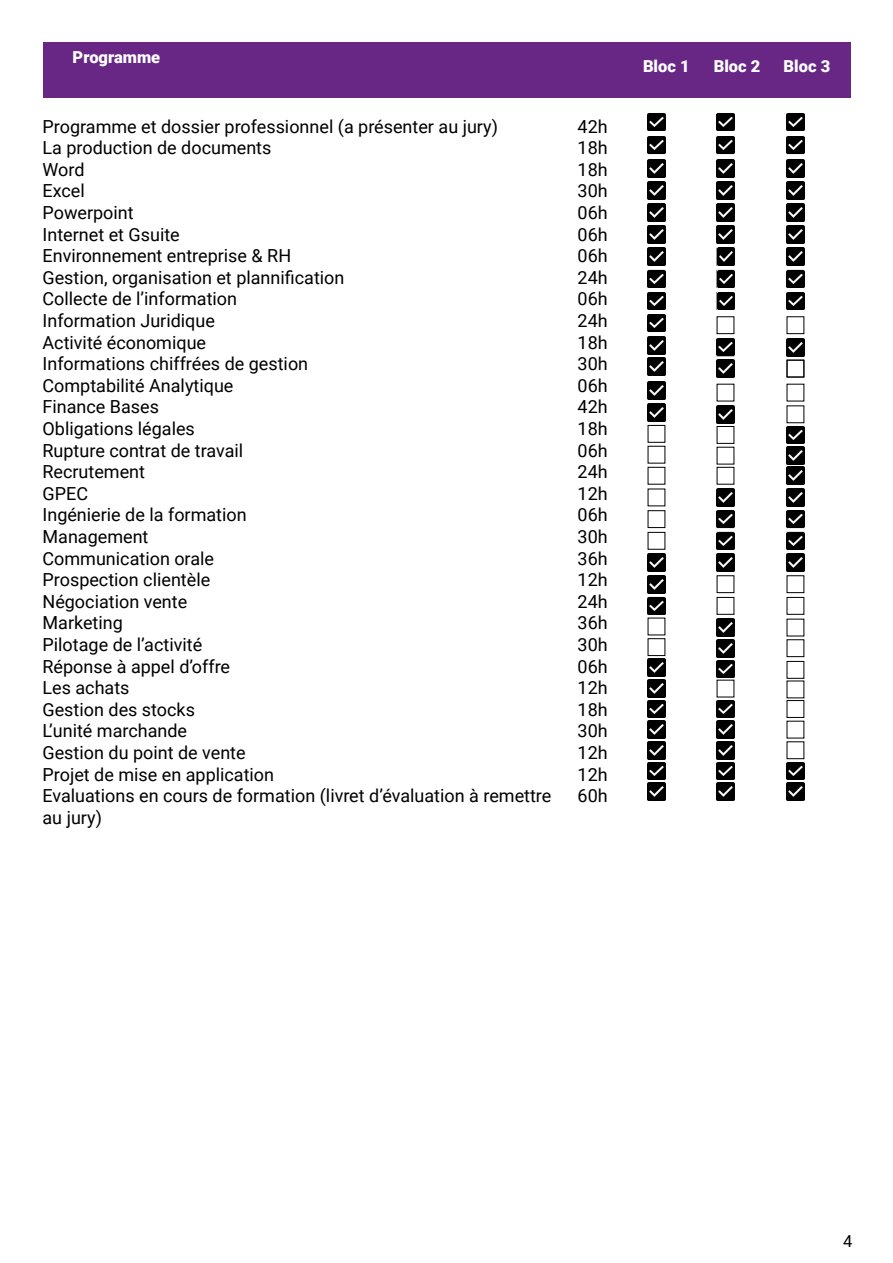
<style>
.page{position:relative;width:893px;height:1263px;background:#fff}
.page>*{position:absolute;margin:0;border:0;box-sizing:border-box;transform-origin:0 0}
.t1{font:18px/21.6px "Roboto";color:#000}
.t2{font:900 16.5px "Roboto";color:#fff}
.t3{font:16.5px "Roboto";color:#000}
</style>
<div class="page">
<div style="left:43px;top:43px;width:807px;height:55px;background:#682784"></div>
<div style="left:717px;top:316px;width:17px;height:18px;border:1px solid #000"></div>
<div style="left:787px;top:316px;width:17px;height:18px;border:1px solid #000"></div>
<div style="left:648px;top:336px;width:17px;height:18px;border:1px solid #000"></div>
<div style="left:787px;top:360px;width:17px;height:17px;border:1px solid #000"></div>
<div style="left:717px;top:426px;width:17px;height:18px;border:1px solid #000"></div>
<div style="left:648px;top:425px;width:17px;height:18px;border:1px solid #000"></div>
<div style="left:717px;top:467px;width:17px;height:18px;border:1px solid #000"></div>
<div style="left:648px;top:467px;width:17px;height:18px;border:1px solid #000"></div>
<div style="left:648px;top:510px;width:17px;height:18px;border:1px solid #000"></div>
<div style="left:648px;top:532px;width:17px;height:18px;border:1px solid #000"></div>
<div style="left:717px;top:575px;width:17px;height:18px;border:1px solid #000"></div>
<div style="left:787px;top:575px;width:17px;height:18px;border:1px solid #000"></div>
<div style="left:787px;top:639px;width:17px;height:18px;border:1px solid #000"></div>
<div style="left:787px;top:700px;width:17px;height:18px;border:1px solid #000"></div>
<div style="left:717px;top:597px;width:17px;height:18px;border:1px solid #000"></div>
<div style="left:787px;top:597px;width:17px;height:18px;border:1px solid #000"></div>
<div style="left:787px;top:661px;width:17px;height:18px;border:1px solid #000"></div>
<div style="left:648px;top:638px;width:17px;height:18px;border:1px solid #000"></div>
<div style="left:787px;top:741px;width:17px;height:18px;border:1px solid #000"></div>
<img style="left:717px;top:113px;width:17px;height:18px">
<img style="left:787px;top:113px;width:17px;height:18px">
<img style="left:787px;top:136px;width:17px;height:18px">
<img style="left:648px;top:113px;width:17px;height:18px">
<img style="left:717px;top:159px;width:17px;height:18px">
<img style="left:717px;top:136px;width:17px;height:18px">
<img style="left:787px;top:159px;width:17px;height:18px">
<img style="left:648px;top:159px;width:17px;height:18px">
<img style="left:648px;top:136px;width:17px;height:18px">
<img style="left:717px;top:182px;width:17px;height:17px">
<img style="left:787px;top:182px;width:17px;height:17px">
<img style="left:648px;top:182px;width:17px;height:17px">
<img style="left:717px;top:204px;width:17px;height:17px">
<img style="left:787px;top:204px;width:17px;height:17px">
<img style="left:648px;top:204px;width:17px;height:17px">
<img style="left:717px;top:226px;width:17px;height:17px">
<img style="left:787px;top:226px;width:17px;height:17px">
<img style="left:648px;top:226px;width:17px;height:17px">
<img style="left:648px;top:248px;width:17px;height:18px">
<img style="left:717px;top:248px;width:18px;height:18px">
<img style="left:787px;top:248px;width:18px;height:18px">
<img style="left:648px;top:270px;width:17px;height:18px">
<img style="left:648px;top:337px;width:17px;height:17px">
<img style="left:648px;top:292px;width:17px;height:18px">
<img style="left:648px;top:358px;width:17px;height:17px">
<img style="left:717px;top:270px;width:18px;height:18px">
<img style="left:787px;top:270px;width:18px;height:18px">
<img style="left:717px;top:292px;width:18px;height:18px">
<img style="left:787px;top:292px;width:18px;height:18px">
<img style="left:787px;top:338px;width:18px;height:18px">
<img style="left:648px;top:314px;width:17px;height:18px">
<img style="left:648px;top:382px;width:17px;height:17px">
<img style="left:717px;top:554px;width:17px;height:17px">
<img style="left:717px;top:489px;width:17px;height:17px">
<img style="left:717px;top:510px;width:17px;height:18px">
<img style="left:717px;top:532px;width:17px;height:18px">
<img style="left:717px;top:405px;width:17px;height:18px">
<img style="left:717px;top:360px;width:17px;height:17px">
<img style="left:787px;top:489px;width:17px;height:17px">
<img style="left:787px;top:467px;width:17px;height:18px">
<img style="left:787px;top:447px;width:17px;height:17px">
<img style="left:787px;top:426px;width:17px;height:18px">
<img style="left:787px;top:510px;width:17px;height:18px">
<img style="left:787px;top:532px;width:17px;height:18px">
<img style="left:787px;top:554px;width:17px;height:17px">
<img style="left:648px;top:554px;width:17px;height:17px">
<img style="left:648px;top:597px;width:17px;height:18px">
<img style="left:717px;top:338px;width:17px;height:18px">
<img style="left:717px;top:619px;width:17px;height:17px">
<img style="left:648px;top:403px;width:17px;height:18px">
<img style="left:648px;top:575px;width:17px;height:18px">
<img style="left:717px;top:639px;width:17px;height:18px">
<img style="left:717px;top:660px;width:17px;height:18px">
<img style="left:648px;top:659px;width:17px;height:17px">
<img style="left:648px;top:700px;width:17px;height:18px">
<img style="left:717px;top:700px;width:17px;height:18px">
<img style="left:648px;top:741px;width:17px;height:18px">
<img style="left:717px;top:741px;width:17px;height:18px">
<img style="left:648px;top:679px;width:17px;height:18px">
<img style="left:648px;top:721px;width:17px;height:17px">
<img style="left:717px;top:721px;width:17px;height:17px">
<img style="left:648px;top:762px;width:17px;height:18px">
<img style="left:717px;top:762px;width:17px;height:18px">
<img style="left:787px;top:762px;width:18px;height:18px">
<img style="left:648px;top:783px;width:17px;height:17px">
<img style="left:717px;top:783px;width:17px;height:17px">
<img style="left:787px;top:783px;width:18px;height:17px">
<p class="t2" style="left:73px;top:46px;width:89px">Programme</p>
<p class="t1" style="left:43px;top:115px;width:510px">Programme et dossier professionnel (a présenter au jury)<br>La production de documents<br>Word<br>Excel<br>Powerpoint<br>Internet et Gsuite<br>Environnement entreprise &amp; RH<br>Gestion, organisation et plannification<br>Collecte de l’information<br>Information Juridique<br>Activité économique<br>Informations chiffrées de gestion<br>Comptabilité Analytique<br>Finance Bases<br>Obligations légales<br>Rupture contrat de travail<br>Recrutement<br>GPEC<br>Ingénierie de la formation<br>Management<br>Communication orale<br>Prospection clientèle<br>Négociation vente<br>Marketing<br>Pilotage de l’activité<br>Réponse à appel d’offre<br>Les achats<br>Gestion des stocks<br>L’unité marchande<br>Gestion du point de vente<br>Projet de mise en application<br>Evaluations en cours de formation (livret d’évaluation à remettre au jury)</p>
<p class="t1" style="left:578px;top:115px;width:32px;text-align:justify">42h 18h 18h 30h 06h 06h 06h 24h 06h 24h 18h 30h 06h 42h 18h 06h 24h 12h 06h 30h 36h 12h 24h 36h 30h 06h 12h 18h 30h 12h 12h 60h</p>
<p class="t2" style="left:643px;top:54px;width:48px">Bloc 1</p>
<p class="t2" style="left:714px;top:54px;width:48px">Bloc 2</p>
<p class="t2" style="left:784px;top:54px;width:48px">Bloc 3</p>
<p class="t3" style="left:843px;top:1229px;width:11px">4</p>
</div>
